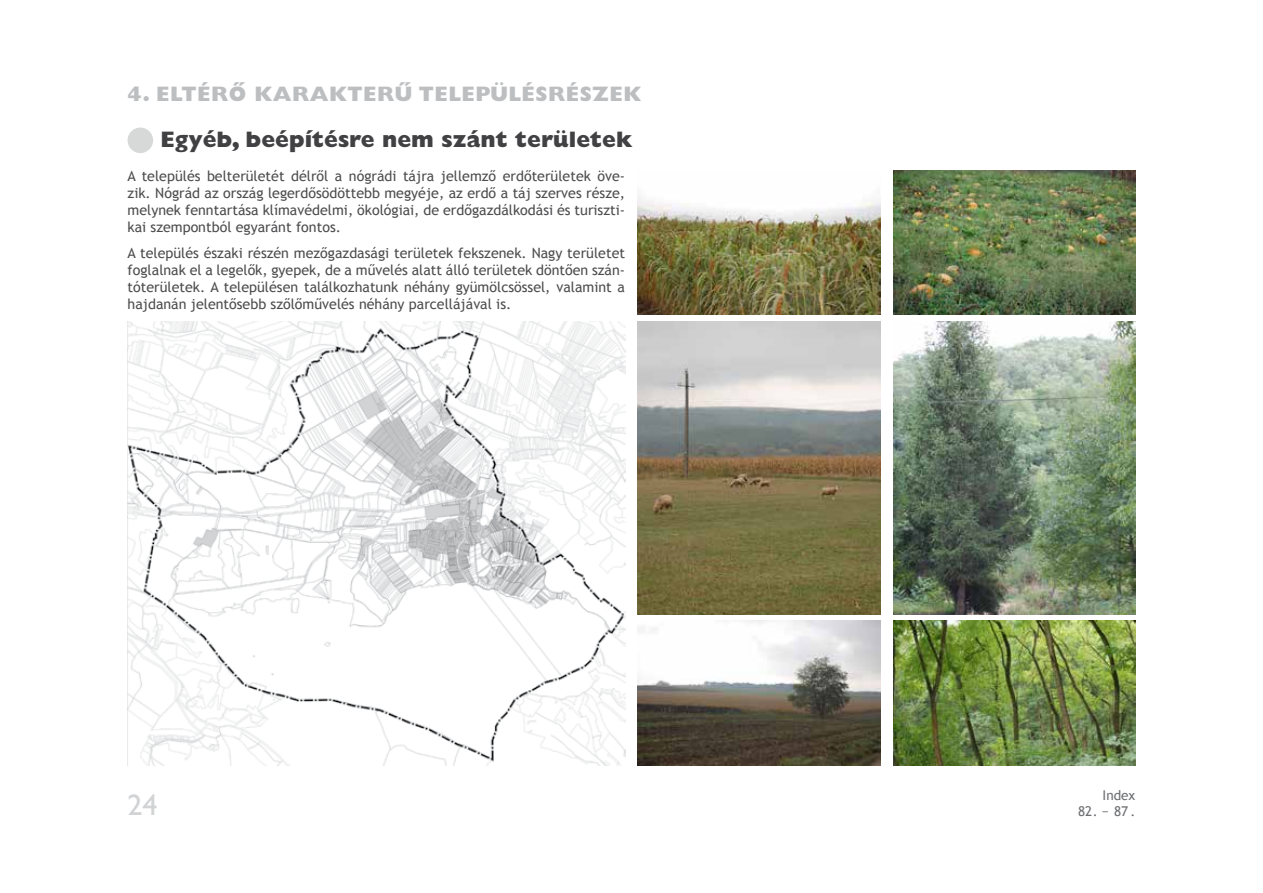
<style>
.page{position:relative;width:1263px;height:893px;background:#fff}
.page>*{position:absolute;margin:0;border:0;box-sizing:border-box;transform-origin:0 0}
.t1{font:30px "H Gill Sans A";color:#d1d3d4}
.t2{font:22.5px "H Gill Sans Extra Bold A";color:#414042}
.t3{font:21px "H Gill Sans Extra Bold A";color:#bcbec0}
.t4{font:14.25px/17.1px "Trebuchet MS";color:#4d4d4f;text-align:justify}
.t5{font:13.5px "Trebuchet MS";color:#6d6e71}
</style>
<div class="page">
<div style="left:128px;top:128px;width:25px;height:25px;background:#d7d8d8;border-radius:50%"></div>
<img style="left:128px;top:322px;width:497px;height:443px">
<img style="left:638px;top:196px;width:242px;height:119px">
<img style="left:638px;top:621px;width:242px;height:144px">
<img style="left:638px;top:321px;width:242px;height:293px">
<img style="left:893px;top:321px;width:242px;height:293px">
<img style="left:893px;top:170px;width:242px;height:145px">
<img style="left:893px;top:621px;width:242px;height:144px">
<h3 class="t3" style="left:128px;top:81px;width:58px">4. Eltér</h3>
<h3 class="t3" style="left:229px;top:81px;width:44px">Ô karakter</h3>
<h3 class="t3" style="left:395px;top:81px;width:39px">Û tele</h3>
<h3 class="t3" style="left:475px;top:81px;width:32px">pülésrészek</h3>
<h2 class="t2" style="left:161px;top:126px;width:473px">Egyéb, beépítésre nem szánt területek</h2>
<p class="t4" style="left:128px;top:167px;width:499px">A település belterületét délről a nógrádi tájra jellemző erdőterületek öve&shy;zik. Nógrád az ország legerdősödöttebb megyéje, az erdő a táj szerves része, melynek fenntartása klímavédelmi, ökológiai, de erdőgazdálkodási és turiszti&shy;kai szempontból egyaránt fontos.</p>
<p class="t4" style="left:128px;top:244px;width:499px">A település északi részén mezőgazdasági területek fekszenek. Nagy területet foglalnak el a legelők, gyepek, de a művelés alatt álló területek döntően szán&shy;tóterületek. A településen találkozhatunk néhány gyümölcsössel, valamint a hajdanán jelentősebb szőlőművelés néhány parcellájával is.</p>
<h1 class="t1" style="left:128px;top:788px;width:31px">24</h1>
<p class="t5" style="left:1102px;top:787px;width:34px">Index</p>
<p class="t5" style="left:1078px;top:803px;width:59px">82. − 87.</p>
</div>
